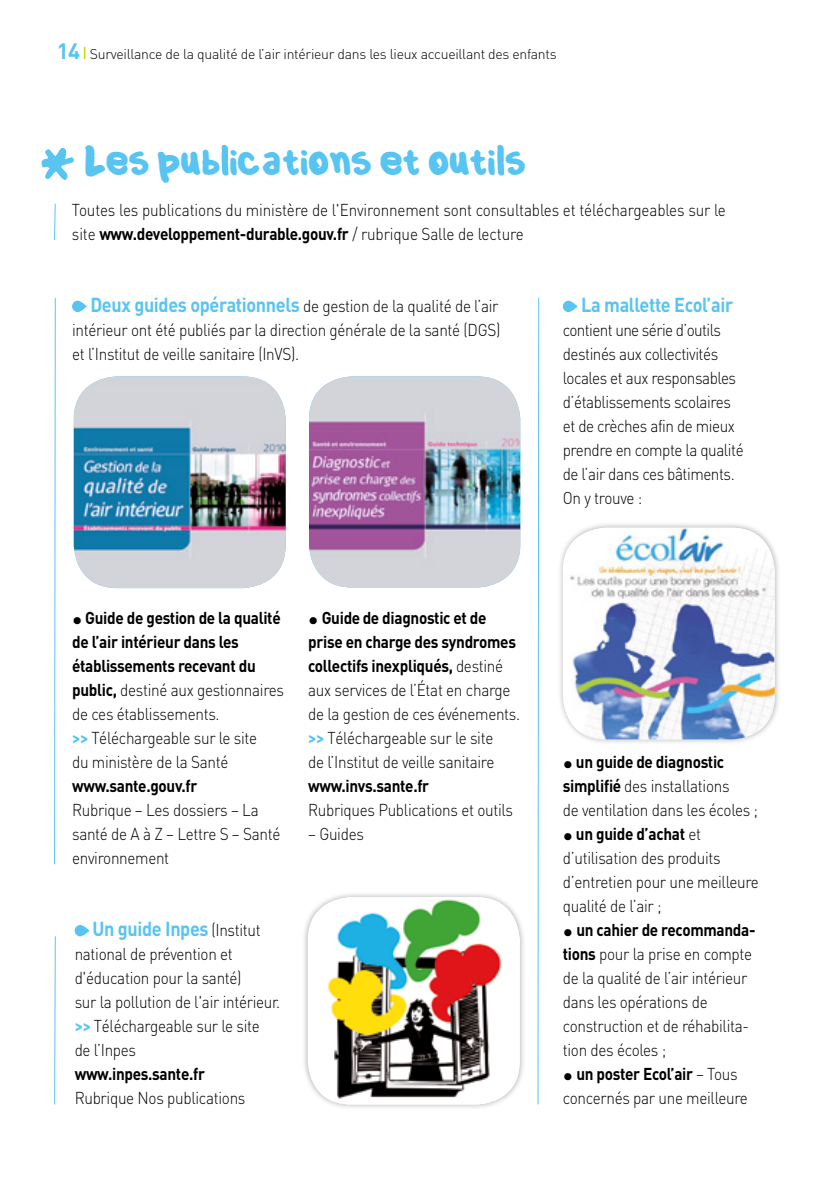
<style>
.page{position:relative;width:840px;height:1191px;background:#fff}
.page>*{position:absolute;margin:0;border:0;box-sizing:border-box;transform-origin:0 0}
.t1{font:28px "Culia";letter-spacing:.04em;color:#58c4f1}
.t2{font:700 20px "DIN";letter-spacing:-.02em;color:#58c4f1;scale:.9 1}
.t3{font:300 17px/24px "DIN";letter-spacing:-.02em;color:#000;scale:.9 1}
.t4{font:700 17px "DIN";letter-spacing:-.02em;color:#000;scale:.9 1}
.t5{font:300 14px "DIN";letter-spacing:-.02em;color:#000}
.s1{font-weight:700;font-size:22px;color:#58c4f1}
.s2{font-weight:500;color:#c8d300}
.s3{font-weight:700}
.s4{font-weight:700;font-size:20px;color:#58c4f1}
.s5{font-weight:900;font-size:22px}
.s6{font-weight:700;color:#58c4f1}
.s7{font-weight:300;font-size:17px;color:#000}
</style>
<div class="page">
<img style="left:309px;top:376px;width:211px;height:211px">
<img style="left:74px;top:376px;width:211px;height:212px">
<div style="left:301px;top:891px;width:224px;height:219px;background:#000;opacity:.3"></div>
<img style="left:308px;top:897px;width:211px;height:207px">
<svg style="left:54px;top:203px;width:2px;height:38px"></svg>
<svg style="left:54px;top:297px;width:2px;height:568px"></svg>
<svg style="left:54px;top:936px;width:2px;height:169px"></svg>
<svg style="left:537px;top:297px;width:2px;height:808px"></svg>
<svg style="left:221px;top:145px;width:7px;height:30px"></svg>
<svg style="left:497px;top:145px;width:7px;height:30px"></svg>
<svg style="left:562px;top:301px;width:15px;height:11px"></svg>
<svg style="left:72px;top:301px;width:15px;height:11px"></svg>
<svg style="left:75px;top:925px;width:14px;height:11px"></svg>
<div style="left:556px;top:521px;width:224px;height:224px;background:#000;opacity:.3"></div>
<img style="left:562px;top:528px;width:212px;height:211px">
<svg style="left:41px;top:148px;width:33px;height:32px"></svg>
<p class="t5" style="left:57px;top:45px;width:501px"><span class="s1">14</span> <span class="s2">|</span> Surveillance de la qualité de l’air intérieur dans les lieux accueillant des enfants</p>
<h1 class="t1" style="left:85px;top:149px;width:441px">Les pub ications et outi s</h1>
<p class="t3" style="left:72px;top:198px;width:727px">Toutes les publications du ministère de l'Environnement sont consultables et téléchargeables sur le site <span class="s3">www.developpement-durable.gouv.fr</span> / rubrique Salle de lecture</p>
<p class="t3" style="left:72px;top:294px;width:477px;text-align:justify;text-indent:18px"><span class="s4">Deux guides opérationnels</span> de gestion de la qualité de l’air intérieur ont été publiés par la direction générale de la santé (DGS) et l’Institut de veille sanitaire (InVS).</p>
<p class="t3" style="left:72px;top:606px;width:237px"><span class="s5">•</span> <span class="s3">Guide de gestion de la qualité de l’air intérieur dans les établissements recevant du public,</span> destiné aux gestionnaires de ces établissements.<br><span class="s6">&gt;&gt;</span> Téléchargeable sur le site<br>du ministère de la Santé</p>
<p class="t4" style="left:72px;top:775px;width:140px">www.sante.gouv.fr</p>
<p class="t3" style="left:72px;top:798px;width:233px">Rubrique – Les dossiers – La santé de A à Z – Lettre S – Santé environnement</p>
<p class="t2" style="left:92px;top:916px;width:188px">Un guide Inpes <span class="s7">(Institut</span></p>
<p class="t3" style="left:75px;top:942px;width:230px">national de prévention et d'éducation pour la santé)<br>sur la pollution de l'air intérieur. <span class="s6">&gt;&gt;</span> Téléchargeable sur le site<br>de l’Inpes</p>
<p class="t4" style="left:75px;top:1063px;width:146px">www.inpes.sante.fr</p>
<p class="t3" style="left:75px;top:1086px;width:191px">Rubrique Nos publications</p>
<p class="t3" style="left:308px;top:606px;width:237px"><span class="s5">•</span> <span class="s3">Guide de diagnostic et de prise en charge des syndromes collectifs inexpliqués,</span> destiné aux services de l’État en charge de la gestion de ces événements. <span class="s6">&gt;&gt;</span> Téléchargeable sur le site<br>de l’Institut de veille sanitaire</p>
<p class="t4" style="left:308px;top:775px;width:136px">www.invs.sante.fr</p>
<p class="t3" style="left:308px;top:798px;width:229px">Rubriques Publications et outils</p>
<p class="t3" style="left:308px;top:822px;width:63px">– Guides</p>
<p class="t2" style="left:581px;top:292px;width:170px">La mallette Ecol’air</p>
<p class="t3" style="left:562px;top:318px;width:202px">contient une série d’outils destinés aux collectivités locales et aux responsables d’établissements scolaires et de crèches afin de mieux prendre en compte la qualité de l’air dans ces bâtiments.<br>On y trouve :</p>
<p class="t3" style="left:562px;top:750px;width:218px"><span class="s5">•</span> <span class="s3">un guide de diagnostic simplifié</span> des installations<br>de ventilation dans les écoles ;</p>
<p class="t3" style="left:562px;top:822px;width:219px"><span class="s5">•</span> <span class="s3">un guide d’achat</span> et d’utilisation des produits d’entretien pour une meilleure qualité de l’air ;</p>
<p class="t3" style="left:562px;top:918px;width:215px"><span class="s5">•</span> <span class="s3">un cahier de recommanda&shy;tions</span> pour la prise en compte de la qualité de l’air intérieur dans les opérations de construction et de réhabilita&shy;tion des écoles ;</p>
<p class="t3" style="left:562px;top:1062px;width:207px"><span class="s5">•</span> <span class="s3">un poster Ecol’air</span> – Tous concernés par une meilleure</p>
</div>
